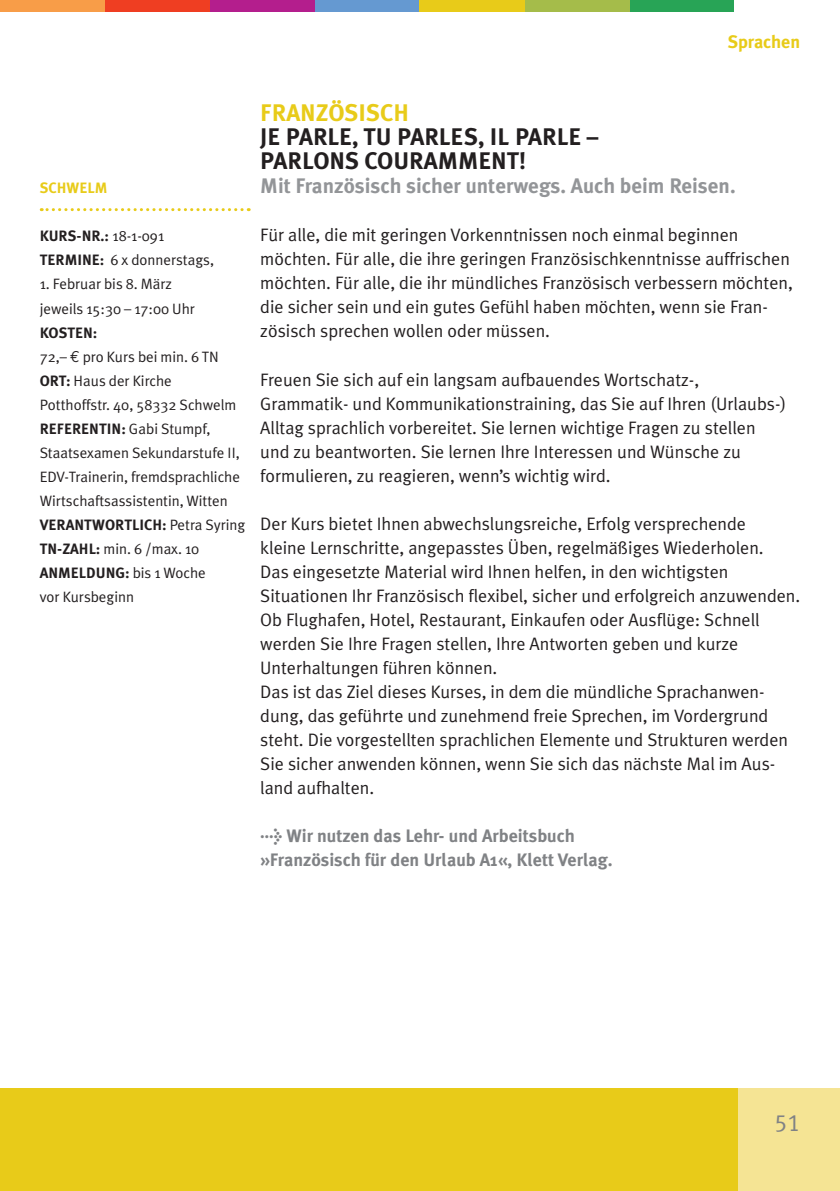
<style>
.page{position:relative;width:840px;height:1191px;background:#fff}
.page>*{position:absolute;margin:0;border:0;box-sizing:border-box;transform-origin:0 0}
.t1{font:24px/24px "Meta Plus Bold Caps";color:#231f20}
.t2{font:24px "Meta Plus Bold Caps";color:#e8cb19}
.t3{font:24px "Meta Plus Normal Caps";color:#808285}
.t4{font:700 21px "Meta Plus";color:#939598}
.t5{font:18px/24px "Meta Plus Normal";color:#231f20}
.t6{font:700 18px/24px "Meta Plus";color:#808285}
.t7{font:700 18px "Meta Plus";color:#e8cb19}
.t8{font:15px/24px "Meta Plus Normal";color:#231f20}
.t9{font:15px "Meta Plus Bold Caps";color:#231f20}
.t10{font:700 15px "Meta Plus";color:#231f20}
.t11{font:700 15px "Meta Plus";color:#e8cb19}
.s1{font-family:"Meta Plus Normal";font-weight:400}
.s2{font-family:"Meta Plus Bold Caps"}
.s3{font-family:"Euro Mono";font-size:16px}
.s4{font-family:"Meta Plus Normal"}
</style>
<div class="page">
<div style="left:737px;top:1089px;width:102px;height:102px;background:#f5e494"></div>
<div style="left:0;top:1089px;width:737px;height:102px;background:#e8cb19"></div>
<div style="left:0;top:0;width:105px;height:11px;background:#f89d48"></div>
<div style="left:105px;top:0;width:105px;height:11px;background:#ef3e22"></div>
<div style="left:210px;top:0;width:105px;height:11px;background:#b41e8d"></div>
<div style="left:315px;top:0;width:105px;height:11px;background:#6599d1"></div>
<div style="left:420px;top:0;width:104px;height:11px;background:#e8cb19"></div>
<div style="left:524px;top:0;width:105px;height:11px;background:#a5bc4a"></div>
<div style="left:629px;top:0;width:105px;height:11px;background:#28a456"></div>
<svg style="left:41px;top:208px;width:201px;height:3px"></svg>
<p class="t7" style="left:727px;top:31px;width:74px">Sprachen</p>
<p class="t11" style="left:40px;top:180px;width:11px">schwelm</p>
<p class="t10" style="left:40px;top:228px;width:126px">Kurs-N r.: <span class="s1">18-1-091</span></p>
<p class="t8" style="left:40px;top:248px;width:176px"><span class="s2">TERMINE:</span> 6 x donnerstags,</p>
<p class="t8" style="left:40px;top:272px;width:156px">1. Februar bis 8. März jeweils 15:30 – 17:00 Uhr</p>
<p class="t9" style="left:40px;top:324px;width:59px">KOSTEN:</p>
<p class="t8" style="left:40px;top:344px;width:198px">72,– <span class="s3">e</span> pro Kurs bei min. 6 TN<br><span class="s2">ORT:</span> Haus der Kirche<br>Potthoffstr. 40, 58332 Schwelm</p>
<p class="t9" style="left:40px;top:420px;width:172px">REFERENTIN: <span class="s4">Gabi Stumpf,</span></p>
<p class="t8" style="left:40px;top:440px;width:202px;text-align:justify">Staatsexamen Sekundarstufe II, EDV-Trainerin, fremdsprachliche Wirtschaftsassistentin, Witten</p>
<p class="t9" style="left:40px;top:516px;width:207px">VERANTWORTLICH: <span class="s4">Petra Syring</span></p>
<p class="t8" style="left:40px;top:536px;width:161px"><span class="s2">TN-ZAHL:</span> min. 6 /max. 10</p>
<p class="t9" style="left:40px;top:564px;width:167px">ANMELDUNG: <span class="s4">bis 1 Woche</span></p>
<p class="t8" style="left:40px;top:584px;width:96px">vor Kursbeginn</p>
<h1 class="t2" style="left:260px;top:99px;width:150px">FRANZÖSISCH</h1>
<h1 class="t1" style="left:260px;top:125px;width:339px">JE PARLE, TU PARLES, IL PARLE –<br>PARLONS COURAMMENT!</h1>
<p class="t4" style="left:260px;top:174px;width:476px">Mit Französisch sicher unterwegs. Auch beim Reisen.</p>
<p class="t5" style="left:260px;top:223px;width:533px">Für alle, die mit geringen Vorkenntnissen noch einmal beginnen möchten. Für alle, die ihre geringen Französischkenntnisse auffrischen möchten. Für alle, die ihr mündliches Französisch verbessern möchten, die sicher sein und ein gutes Gefühl haben möchten, wenn sie Fran&shy;zösisch sprechen wollen oder müssen.</p>
<p class="t5" style="left:260px;top:367px;width:527px">Freuen Sie sich auf ein langsam aufbauendes Wortschatz-, Grammatik- und Kommunikationstraining, das Sie auf Ihren (Urlaubs-)<br>Alltag sprachlich vorbereitet. Sie lernen wichtige Fragen zu stellen und zu beantworten. Sie lernen Ihre Interessen und Wünsche zu formulieren, zu reagieren, wenn’s wichtig wird.</p>
<p class="t5" style="left:260px;top:511px;width:541px">Der Kurs bietet Ihnen abwechslungsreiche, Erfolg versprechende<br>kleine Lernschritte, angepasstes Üben, regelmäßiges Wiederholen.<br>Das eingesetzte Material wird Ihnen helfen, in den wichtigsten Situationen Ihr Französisch flexibel, sicher und erfolgreich anzuwenden.<br>Ob Flughafen, Hotel, Restaurant, Einkaufen oder Ausflüge: Schnell werden Sie Ihre Fragen stellen, Ihre Antworten geben und kurze Unterhaltungen führen können.<br>Das ist das Ziel dieses Kurses, in dem die mündliche Sprachanwen&shy;dung, das geführte und zunehmend freie Sprechen, im Vordergrund steht. Die vorgestellten sprachlichen Elemente und Strukturen werden Sie sicher anwenden können, wenn Sie sich das nächste Mal im Aus&shy;land aufhalten.</p>
<p class="t6" style="left:260px;top:823px;width:353px">&gt; Wir nutzen das Lehr- und Arbeitsbuch »Französisch für den U rlaub A1«, Klett Verlag.</p>
<h1 class="t3" style="left:774px;top:1108px;width:27px">51</h1>
</div>
